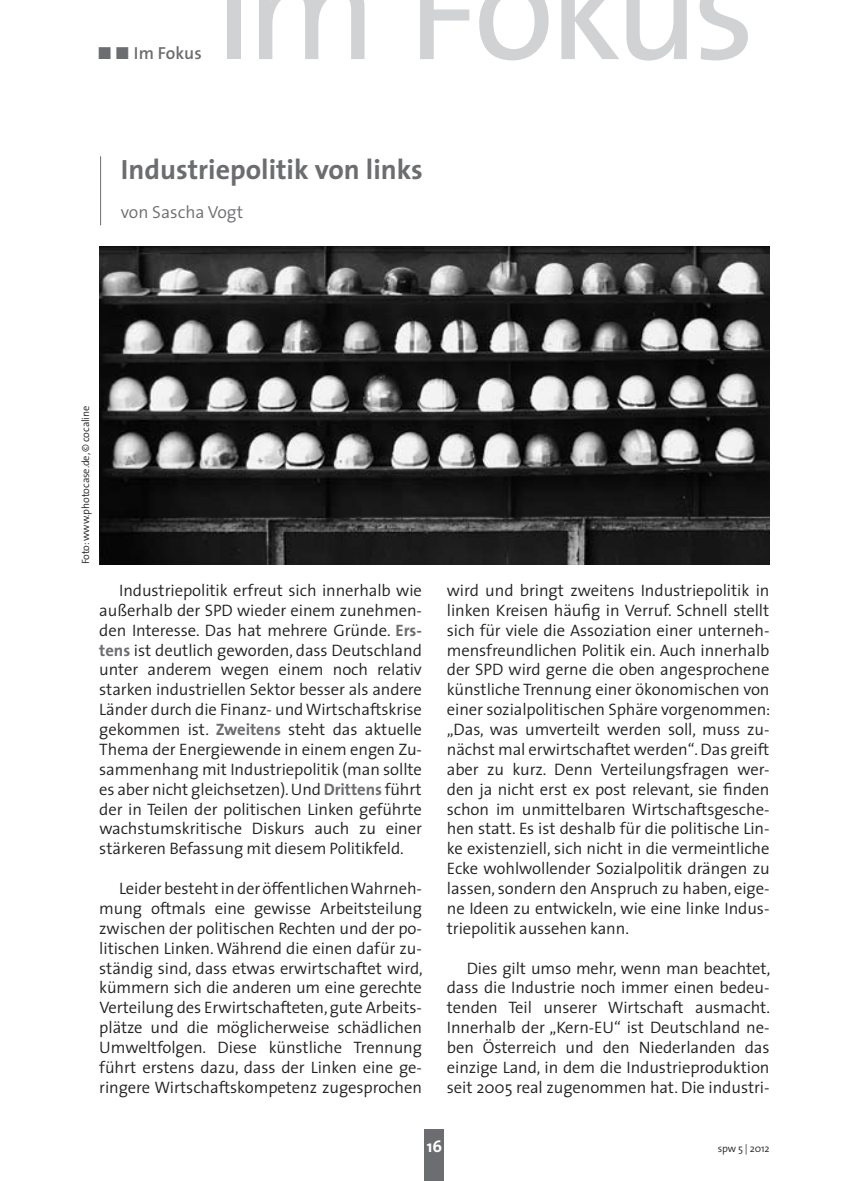
<style>
.page{position:relative;width:844px;height:1181px;background:#fff}
.page>*{position:absolute;margin:0;border:0;box-sizing:border-box;transform-origin:0 0}
.t1{font:700 28px "The Sans";color:#6c6d70}
.t2{font:300 17.5px "The Sans";color:#6c6d70}
.t3{font:600 17.5px "The Sans";letter-spacing:.005em;color:#6c6d70}
.t4{font:300 16.62px/19.9px "The Sans";letter-spacing:-.005em;color:#231f20;text-align:justify}
.t5{font:700 16.62px "The Sans";color:#fff}
.t6{font:300 10.5px "The Sans";letter-spacing:-.01em;color:#231f20}
.s1{font-family:"The Sans Bold Expert";font-weight:400}
.s2{font-weight:700;color:#6c6d70}
</style>
<div class="page">
<div style="left:424px;top:1129px;width:20px;height:52px;background:#6c6d70"></div>
<div style="left:227px;top:0;width:14px;height:59px;background:#d1d2d4"></div>
<svg style="left:259px;top:0;width:105px;height:59px"></svg>
<svg style="left:420px;top:0;width:49px;height:59px"></svg>
<svg style="left:479px;top:0;width:69px;height:60px"></svg>
<svg style="left:561px;top:0;width:58px;height:59px"></svg>
<svg style="left:626px;top:0;width:60px;height:61px"></svg>
<svg style="left:699px;top:0;width:48px;height:60px"></svg>
<hr style="left:100px;top:156px;width:1px;height:69px;background:#6c6d70">
<img style="left:100px;top:247px;width:669px;height:317px">
<p class="t3" style="left:97px;top:39px;width:106px"><span class="s1">ó ó</span> Im Fokus</p>
<h1 class="t1" style="left:121px;top:151px;width:303px">Industriepolitik von links</h1>
<p class="t2" style="left:121px;top:201px;width:124px">von Sascha Vogt</p>
<p class="t6" style="left:79px;top:564px;width:160px;rotate:-90deg">Foto:www.photocase.de,© cocaline</p>
<p class="t4" style="left:99px;top:580px;width:324px;text-indent:20px">Industriepolitik erfreut sich innerhalb wie außerhalb der SPD wieder einem zunehmen&shy;den Interesse. Das hat mehrere Gründe. <span class="s2">Ers&shy;tens</span> ist deutlich geworden, dass Deutschland unter anderem wegen einem noch relativ starken industriellen Sektor besser als andere Länder durch die Finanz- undWirtschaftskrise gekommen ist. <span class="s2">Zweitens</span> steht das aktuelle Thema der Energiewende in einem engen Zu&shy;sammenhang mit Industriepolitik (man sollte es aber nicht gleichsetzen).Und <span class="s2">Drittens</span> führt der in Teilen der politischen Linken geführte wachstumskritische Diskurs auch zu einer stärkeren Befassung mit diesem Politikfeld.</p>
<p class="t4" style="left:99px;top:878px;width:325px;text-indent:20px">LeiderbestehtinderöffentlichenWahrneh&shy;mung oftmals eine gewisse Arbeitsteilung zwischen der politischen Rechten und der po&shy;litischen Linken. Während die einen dafür zu&shy;ständig sind, dass etwas erwirtschaftet wird, kümmern sich die anderen um eine gerechte Verteilung des Erwirtschafteten,gute Arbeits&shy;plätze und die möglicherweise schädlichen Umweltfolgen. Diese künstliche Trennung führt erstens dazu, dass der Linken eine ge&shy;ringere Wirtschaftskompetenz zugesprochen</p>
<p class="t4" style="left:446px;top:580px;width:325px">wird und bringt zweitens Industriepolitik in linken Kreisen häufig in Verruf. Schnell stellt sich für viele die Assoziation einer unterneh&shy;mensfreundlichen Politik ein. Auch innerhalb der SPD wird gerne die oben angesprochene künstliche Trennung einer ökonomischen von einer sozialpolitischen Sphäre vorgenommen: „Das, was umverteilt werden soll, muss zu&shy;nächst mal erwirtschaftet werden“.Das greift aber zu kurz. Denn Verteilungsfragen wer&shy;den ja nicht erst ex post relevant, sie finden schon im unmittelbaren Wirtschaftsgesche&shy;hen statt. Es ist deshalb für die politische Lin&shy;ke existenziell, sich nicht in die vermeintliche Ecke wohlwollender Sozialpolitik drängen zu lassen, sondern den Anspruch zu haben, eige&shy;ne Ideen zu entwickeln, wie eine linke Indus&shy;triepolitik aussehen kann.</p>
<p class="t4" style="left:446px;top:958px;width:325px;text-indent:20px">Dies gilt umso mehr, wenn man beachtet, dass die Industrie noch immer einen bedeu&shy;tenden Teil unserer Wirtschaft ausmacht.<br>Innerhalb der „Kern-EU“ ist Deutschland ne&shy;ben Österreich und den Niederlanden das einzige Land, in dem die Industrieproduktion seit 2005 real zugenommen hat. Die industri-</p>
<p class="t5" style="left:426px;top:1136px;width:15px">16</p>
<p class="t6" style="left:717px;top:1142px;width:53px">spw 5 | 2012</p>
</div>
